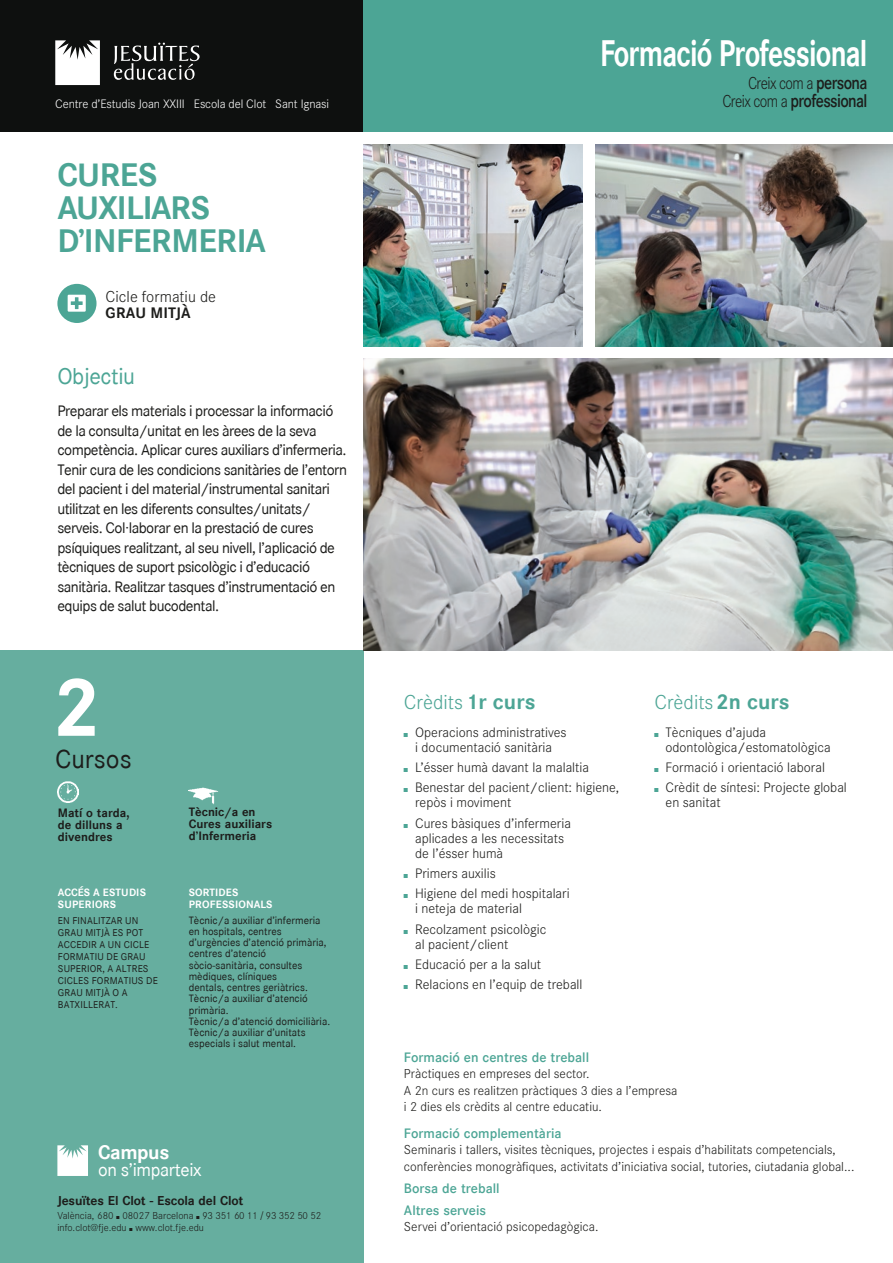
<style>
.page{position:relative;width:893px;height:1263px;background:#fff}
.page>*{position:absolute;margin:0;border:0;box-sizing:border-box;transform-origin:0 0}
.t1{font:700 81.45px "Corporate SBQ";color:#fff}
.t2{font:700 36.6px "Corporate SBQ";letter-spacing:-.03em;color:#fff;scale:.75 1}
.t3{font:700 32.25px/33px "Corporate SBQ";letter-spacing:-.02em;color:#4ca595}
.t4{font:25.8px "Corporate SBQ";color:#1d1d1b}
.t5{font:22.5px "Corporate SBQ";letter-spacing:-.02em;color:#4ca595}
.t6{font:300 21px "Corporate S";color:#4ca595}
.t7{font:700 19.5px "Corporate SBQ";letter-spacing:-.02em;color:#fff}
.t8{font:500 18px "Corporate SBQ";letter-spacing:-.04em;color:#1d1d1b;scale:.85 1}
.t9{font:300 18px "Corporate S";letter-spacing:-.04em;color:#1d1d1b;scale:.85 1}
.t10{font:18px "Corporate SBQ";letter-spacing:-.02em;color:#fff}
.t11{font:300 16.5px "Corporate S";color:#1d1d1b}
.t12{font:15px/19.5px "Corporate SBQ";letter-spacing:-.035em;color:#1d1d1b}
.t13{font:700 15px "Corporate SBQ";letter-spacing:.01em;color:#1d1d1b}
.t14{font:300 14.25px/15px "Corporate S";color:#1d1d1b}
.t15{font:300 13.5px/16.5px "Corporate S";color:#1d1d1b}
.t16{font:500 13.5px/22px "Corporate SBQ";color:#4ca595}
.t17{font:300 12.75px "Corporate S";letter-spacing:-.01em;color:#fff}
.t18{font:700 12.75px "Corporate SBQ";letter-spacing:-.01em;color:#1d1d1b}
.t19{font:700 12px/12px "Corporate SBQ";color:#1d1d1b}
.t20{font:10.5px/11.2px "Corporate SBQ";color:#1d1d1b}
.t21{font:300 10.5px/12px "Corporate S";color:#1d1d1b}
.t22{font:700 10.5px/12px "Corporate SBQ";letter-spacing:.01em;color:#fff}
.t23{font:9.75px/12px "Corporate SBQ";letter-spacing:.015em;color:#1d1d1b}
.s1{font-size:4.5px}
.s2{font-family:"Helvetica"}
.s3{font-family:"Corporate SBQ";font-weight:500}
.s4{font-family:"Corporate S";font-weight:300}
.s5{font-family:"Corporate SBQ";font-weight:700}
.s6{font-size:6px;color:#4ca595}
</style>
<div class="page">
<div style="left:0;top:0;width:364px;height:132px;background:#0e100f"></div>
<div style="left:57px;top:284px;width:40px;height:39px;background:#4ca595;border-radius:50%"></div>
<svg style="left:68px;top:295px;width:18px;height:17px"></svg>
<div style="left:0;top:650px;width:363px;height:613px;background:#66ae9f"></div>
<div style="left:364px;top:0;width:529px;height:132px;background:#4ca595"></div>
<svg style="left:57px;top:1145px;width:31px;height:31px"></svg>
<img style="left:189px;top:787px;width:30px;height:18px">
<img style="left:58px;top:782px;width:21px;height:21px">
<img style="left:595px;top:145px;width:298px;height:202px">
<img style="left:364px;top:145px;width:219px;height:202px">
<img style="left:364px;top:359px;width:529px;height:291px">
<svg style="left:55px;top:40px;width:45px;height:45px;background:#d9d9d9"></svg>
<svg style="left:114px;top:43px;width:86px;height:37px"></svg>
<p class="t17" style="left:55px;top:95px;width:275px">Centre d’Estudis Joan XXIII Escola del Clot Sant Ignasi</p>
<h3 class="t3" style="left:57px;top:159px;width:210px">CURES<br>AUXILIARS<br>D’INFERMERIA</h3>
<p class="t11" style="left:106px;top:286px;width:112px">Cicle formatiu de</p>
<p class="t13" style="left:106px;top:304px;width:87px">GRAU MITJÀ</p>
<h3 class="t5" style="left:57px;top:363px;width:79px">Objectiu</h3>
<p class="t12" style="left:57px;top:401px;width:291px">Preparar els materials i processar la informació de la consulta/unitat en les àrees de la seva competència. Aplicar cures auxiliars d’infermeria.<br>Tenir cura de les condicions sanitàries de l’entorn del pacient i del material/instrumental sanitari utilitzat en les diferents consultes/unitats/ serveis. Col·laborar en la prestació de cures psíquiques realitzant, al seu nivell, l’aplicació de tècniques de suport psicològic i d’educació sanitària. Realitzar tasques d’instrumentació en equips de salut bucodental.</p>
<h1 class="t1" style="left:52px;top:658px;width:51px">2</h1>
<h3 class="t4" style="left:55px;top:744px;width:78px">Cursos</h3>
<p class="t19" style="left:58px;top:807px;width:73px">Matí o tarda, de dilluns a divendres</p>
<p class="t22" style="left:58px;top:886px;width:90px">ACCÉS A ESTUDIS<br>SUPERIORS</p>
<p class="t23" style="left:58px;top:915px;width:102px">EN FINALITZAR UN<br>GRAU MITJÀ ES POT<br>ACCEDIR A UN CICLE<br>FORMATIU DE GRAU<br>SUPERIOR, A ALTRES<br>CICLES FORMATIUS DE<br>GRAU MITJÀ O A<br>BATXILLERAT.</p>
<p class="t19" style="left:189px;top:806px;width:85px">Tècnic/a en<br>Cures auxiliars d’Infermeria</p>
<p class="t22" style="left:189px;top:886px;width:85px">SORTIDES<br>PROFESSIONALS</p>
<p class="t20" style="left:189px;top:914px;width:143px">Tècnic/a auxiliar d’infermeria en hospitals, centres d’urgències d’atenció primària, centres d’atenció sòcio-sanitària, consultes mèdiques, clíniques<br>dentals, centres geriàtrics.<br>Tècnic/a auxiliar d’atenció primària.<br>Tècnic/a d’atenció domiciliària.<br>Tècnic/a auxiliar d’unitats especials i salut mental.</p>
<h3 class="t7" style="left:98px;top:1141px;width:73px">Campus</h3>
<p class="t10" style="left:98px;top:1159px;width:105px">on s’imparteix</p>
<p class="t18" style="left:57px;top:1193px;width:188px">Jesuïtes El Clot - Escola del Clot</p>
<p class="t21" style="left:57px;top:1209px;width:265px">València, 680 <span class="s1">■</span> 08027 Barcelona <span class="s1">■</span> 93 351 60 11 <span class="s2">/</span> 93 352 50 52 info.clot@fje.edu <span class="s1">■</span> www.clot.fje.edu</p>
<h2 class="t2" style="left:600px;top:31px;width:358px">Formació Professional</h2>
<p class="t9" style="left:748px;top:71px;width:142px">Creix com a <span class="s3">persona</span></p>
<p class="t8" style="left:722px;top:90px;width:172px"><span class="s4">Creix com a</span> professional</p>
<h3 class="t6" style="left:404px;top:688px;width:133px">Crèdits <span class="s5">1r curs</span></h3>
<p class="t14" style="left:404px;top:724px;width:164px;text-align:center"><span class="s6">■</span> Operacions administratives i documentació sanitària</p>
<p class="t14" style="left:404px;top:759px;width:187px"><span class="s6">■</span> L’ésser humà davant la malaltia</p>
<p class="t14" style="left:415px;top:780px;width:206px;text-indent:-11px"><span class="s6">■</span> Benestar del pacient/client: higiene, repòs i moviment</p>
<p class="t14" style="left:415px;top:815px;width:157px;text-indent:-11px"><span class="s6">■</span> Cures bàsiques d’infermeria aplicades a les necessitats de l’ésser humà</p>
<p class="t14" style="left:404px;top:865px;width:93px"><span class="s6">■</span> Primers auxilis</p>
<p class="t14" style="left:415px;top:886px;width:156px;text-indent:-11px"><span class="s6">■</span> Higiene del medi hospitalari i neteja de material</p>
<p class="t14" style="left:415px;top:921px;width:133px;text-indent:-11px"><span class="s6">■</span> Recolzament psicològic al pacient/client</p>
<p class="t14" style="left:404px;top:956px;width:139px"><span class="s6">■</span> Educació per a la salut</p>
<p class="t14" style="left:404px;top:977px;width:180px"><span class="s6">■</span> Relacions en l’equip de treball</p>
<h3 class="t6" style="left:654px;top:688px;width:137px">Crèdits <span class="s5">2n curs</span></h3>
<p class="t14" style="left:666px;top:724px;width:167px;text-indent:-11px"><span class="s6">■</span> Tècniques d’ajuda odontològica/estomatològica</p>
<p class="t14" style="left:654px;top:759px;width:172px"><span class="s6">■</span> Formació i orientació laboral</p>
<p class="t14" style="left:666px;top:780px;width:183px;text-indent:-11px"><span class="s6">■</span> Crèdit de síntesi: Projecte global en sanitat</p>
<p class="t16" style="left:404px;top:1046px;width:187px">Formació en centres de treball</p>
<p class="t15" style="left:404px;top:1065px;width:275px">Pràctiques en empreses del sector.<br>A 2n curs es realitzen pràctiques 3 dies a l’empresa i 2 dies els crèdits al centre educatiu.</p>
<p class="t16" style="left:404px;top:1122px;width:159px">Formació complementària</p>
<p class="t15" style="left:404px;top:1141px;width:452px">Seminaris i tallers, visites tècniques, projectes i espais d’habilitats competencials, conferències monogràfiques, activitats d’iniciativa social, tutories, ciutadania global...</p>
<p class="t16" style="left:404px;top:1177px;width:97px">Borsa de treball<br>Altres serveis</p>
<p class="t15" style="left:404px;top:1218px;width:196px">Servei d’orientació psicopedagògica.</p>
</div>
